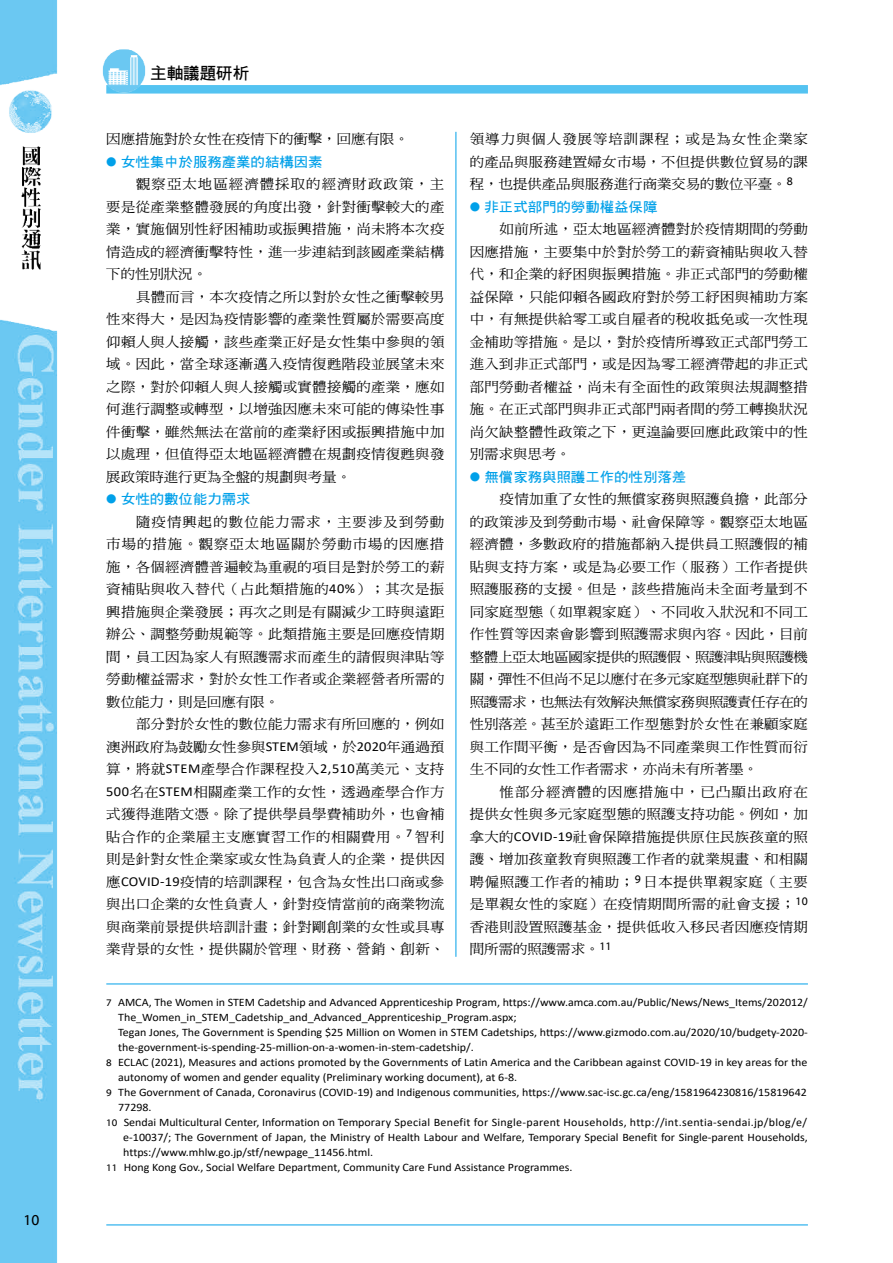
<style>
.page{position:relative;width:893px;height:1263px;background:#fff}
.page>*{position:absolute;margin:0;border:0;box-sizing:border-box;transform-origin:0 0}
.t1{font:16.5px "DF Hei W7 WIN BF";color:#000}
.t2{font:15px "Myriad Web Pro";color:#000}
.t3{font:13.65px/22.5px "DF Ming W5 WIN BF";letter-spacing:.02em;color:#000;text-align:justify;scale:1.05 1}
.t4{font:13.65px "DF Hei W7 WIN BF";color:#00a0e9;scale:1.05 1}
.t5{font:13.65px "DF Ming W5 WIN BF";color:#000;scale:1.05 1}
.t6{font:11.4px "Calibri";color:#000;scale:1.05 1}
.s1{font-family:"DF Kai Shu SB Estd BF";font-size:10.5px}
.s2{font-family:"Calibri"}
.s3{font-family:"Myriad Web Pro";font-size:10.05px}
</style>
<div class="page">
<img style="left:0;top:0;width:808px;height:1263px">
<hr style="left:106px;top:1225px;width:702px;height:1px;background:#00a0e9">
<div style="left:106px;top:85px;width:702px;height:9px;background:#54c3f1"></div>
<img style="left:92px;top:43px;width:64px;height:63px">
<hr style="left:456px;top:132px;width:1px;height:825px;background:#00a0e9">
<hr style="left:106px;top:984px;width:702px;height:1px;background:#00a0e9">
<p class="t2" style="left:23px;top:1211px;width:17px">10</p>
<p class="t1" style="left:150px;top:64px;width:100px">主軸議題研析</p>
<p class="t5" style="left:106px;top:132px;width:289px">因應措施對於女性在疫情下的衝擊，回應有限。</p>
<p class="t4" style="left:106px;top:155px;width:208px"><span class="s1">●</span> 女性集中於服務產業的結構因素</p>
<p class="t3" style="left:106px;top:173px;width:324px;text-indent:30px">觀察亞太地區經濟體採取的經濟財政政策，主要是從產業整體發展的角度出發，針對衝擊較大的產業，實施個別性紓困補助或振興措施，尚未將本次疫情造成的經濟衝擊特性，進一步連結到該國產業結構下的性別狀況。</p>
<p class="t3" style="left:106px;top:285px;width:324px;text-indent:30px">具體而言，本次疫情之所以對於女性之衝擊較男性來得大，是因為疫情影響的產業性質屬於需要高度仰賴人與人接觸，該些產業正好是女性集中參與的領域。因此，當全球逐漸邁入疫情復甦階段並展望未來之際，對於仰賴人與人接觸或實體接觸的產業，應如何進行調整或轉型，以增強因應未來可能的傳染性事件衝擊，雖然無法在當前的產業紓困或振興措施中加以處理，但值得亞太地區經濟體在規劃疫情復甦與發展政策時進行更為全盤的規劃與考量。</p>
<p class="t4" style="left:106px;top:492px;width:139px"><span class="s1">●</span> 女性的數位能力需求</p>
<p class="t3" style="left:106px;top:510px;width:324px;text-indent:30px">隨疫情興起的數位能力需求，主要涉及到勞動市場的措施。觀察亞太地區關於勞動市場的因應措施，各個經濟體普遍較為重視的項目是對於勞工的薪資補貼與收入替代（占此類措施的<span class="s2">40%</span>）；其次是振興措施與企業發展；再次之則是有關減少工時與遠距辦公、調整勞動規範等。此類措施主要是回應疫情期間，員工因為家人有照護需求而產生的請假與津貼等勞動權益需求，對於女性工作者或企業經營者所需的數位能力，則是回應有限。</p>
<p class="t3" style="left:106px;top:713px;width:324px;text-indent:30px">部分對於女性的數位能力需求有所回應的，例如澳洲政府為鼓勵女性參與<span class="s2">STEM</span>領域，於<span class="s2">2020</span>年通過預算，將就<span class="s2">STEM</span>產學合作課程投入<span class="s2">2,510</span>萬美元、支持<span class="s2">500</span>名在<span class="s2">STEM</span>相關產業工作的女性，透過產學合作方式獲得進階文憑。除了提供學員學費補助外，也會補貼合作的企業雇主支應實習工作的相關費用。<sup>7</sup> 智利則是針對女性企業家或女性為負責人的企業，提供因應<span class="s2">COVID-19</span>疫情的培訓課程，包含為女性出口商或參與出口企業的女性負責人，針對疫情當前的商業物流與商業前景提供培訓計畫；針對剛創業的女性或具專業背景的女性，提供關於管理、財務、營銷、創新、</p>
<p class="t3" style="left:470px;top:128px;width:324px">領導力與個人發展等培訓課程；或是為女性企業家的產品與服務建置婦女市場，不但提供數位貿易的課程，也提供產品與服務進行商業交易的數位平臺。<sup>8</sup></p>
<p class="t4" style="left:470px;top:200px;width:180px"><span class="s1">●</span> 非正式部門的勞動權益保障</p>
<p class="t3" style="left:470px;top:218px;width:324px;text-indent:30px">如前所述，亞太地區經濟體對於疫情期間的勞動因應措施，主要集中於對於勞工的薪資補貼與收入替代，和企業的紓困與振興措施。非正式部門的勞動權益保障，只能仰賴各國政府對於勞工紓困與補助方案中，有無提供給零工或自雇者的稅收抵免或一次性現金補助等措施。是以，對於疫情所導致正式部門勞工進入到非正式部門，或是因為零工經濟帶起的非正式部門勞動者權益，尚未有全面性的政策與法規調整措施。在正式部門與非正式部門兩者間的勞工轉換狀況尚欠缺整體性政策之下，更遑論要回應此政策中的性別需求與思考。</p>
<p class="t4" style="left:470px;top:470px;width:207px"><span class="s1">●</span> 無償家務與照護工作的性別落差</p>
<p class="t3" style="left:470px;top:488px;width:324px;text-indent:30px">疫情加重了女性的無償家務與照護負擔，此部分的政策涉及到勞動市場、社會保障等。觀察亞太地區經濟體，多數政府的措施都納入提供員工照護假的補貼與支持方案，或是為必要工作（服務）工作者提供照護服務的支援。但是，該些措施尚未全面考量到不同家庭型態（如單親家庭）、不同收入狀況和不同工作性質等因素會影響到照護需求與內容。因此，目前整體上亞太地區國家提供的照護假、照護津貼與照護機關，彈性不但尚不足以應付在多元家庭型態與社群下的照護需求，也無法有效解決無償家務與照護責任存在的性別落差。甚至於遠距工作型態對於女性在兼顧家庭與工作間平衡，是否會因為不同產業與工作性質而衍生不同的女性工作者需求，亦尚未有所著墨。</p>
<p class="t3" style="left:470px;top:780px;width:324px;text-indent:30px">惟部分經濟體的因應措施中，已凸顯出政府在提供女性與多元家庭型態的照護支持功能。例如，加拿大的<span class="s2">COVID-19</span>社會保障措施提供原住民族孩童的照護、增加孩童教育與照護工作者的就業規畫、和相關聘僱照護工作者的補助；<sup>9</sup> 日本提供單親家庭（主要是單親女性的家庭）在疫情期間所需的社會支援；<sup>10</sup>香港則設置照護基金，提供低收入移民者因應疫情期間所需的照護需求。<sup>11</sup></p>
<p class="t6" style="left:106px;top:994px;width:670px"><span class="s3">7</span> AMCA, The Women in STEM Cadetship and Advanced Apprenticeship Program, https://www.amca.com.au/Public/News/News_Items/202012/</p>
<p class="t6" style="left:118px;top:1009px;width:381px">The_Women_in_STEM_Cadetship_and_Advanced_Apprenticeship_Program.aspx;</p>
<p class="t6" style="left:118px;top:1024px;width:658px">Tegan Jones, The Government is Spending $25 Million on Women in STEM Cadetships, https://www.gizmodo.com.au/2020/10/budgety-2020-</p>
<p class="t6" style="left:118px;top:1039px;width:340px">the-government-is-spending-25-million-on-a-women-in-stem-cadetship/.</p>
<p class="t6" style="left:106px;top:1054px;width:669px"><span class="s3">8</span> ECLAC (2021), Measures and actions promoted by the Governments of Latin America and the Caribbean against COVID-19 in key areas for the</p>
<p class="t6" style="left:118px;top:1069px;width:381px">autonomy of women and gender equality (Preliminary working document), at 6-8.</p>
<p class="t6" style="left:106px;top:1084px;width:669px"><span class="s3">9</span> The Government of Canada, Coronavirus (COVID-19) and Indigenous communities, https://www.sac-isc.gc.ca/eng/1581964230816/15819642</p>
<p class="t6" style="left:118px;top:1099px;width:33px">77298.</p>
<p class="t6" style="left:106px;top:1114px;width:669px"><span class="s3">10</span> Sendai Multicultural Center, Information on Temporary Special Benefit for Single-parent Households, http://int.sentia-sendai.jp/blog/e/</p>
<p class="t6" style="left:123px;top:1129px;width:653px">e-10037/; The Government of Japan, the Ministry of Health Labour and Welfare, Temporary Special Benefit for Single-parent Households,</p>
<p class="t6" style="left:123px;top:1144px;width:240px">https://www.mhlw.go.jp/stf/newpage_11456.html.</p>
<p class="t6" style="left:106px;top:1159px;width:446px"><span class="s3">11</span> Hong Kong Gov., Social Welfare Department, Community Care Fund Assistance Programmes.</p>
</div>
